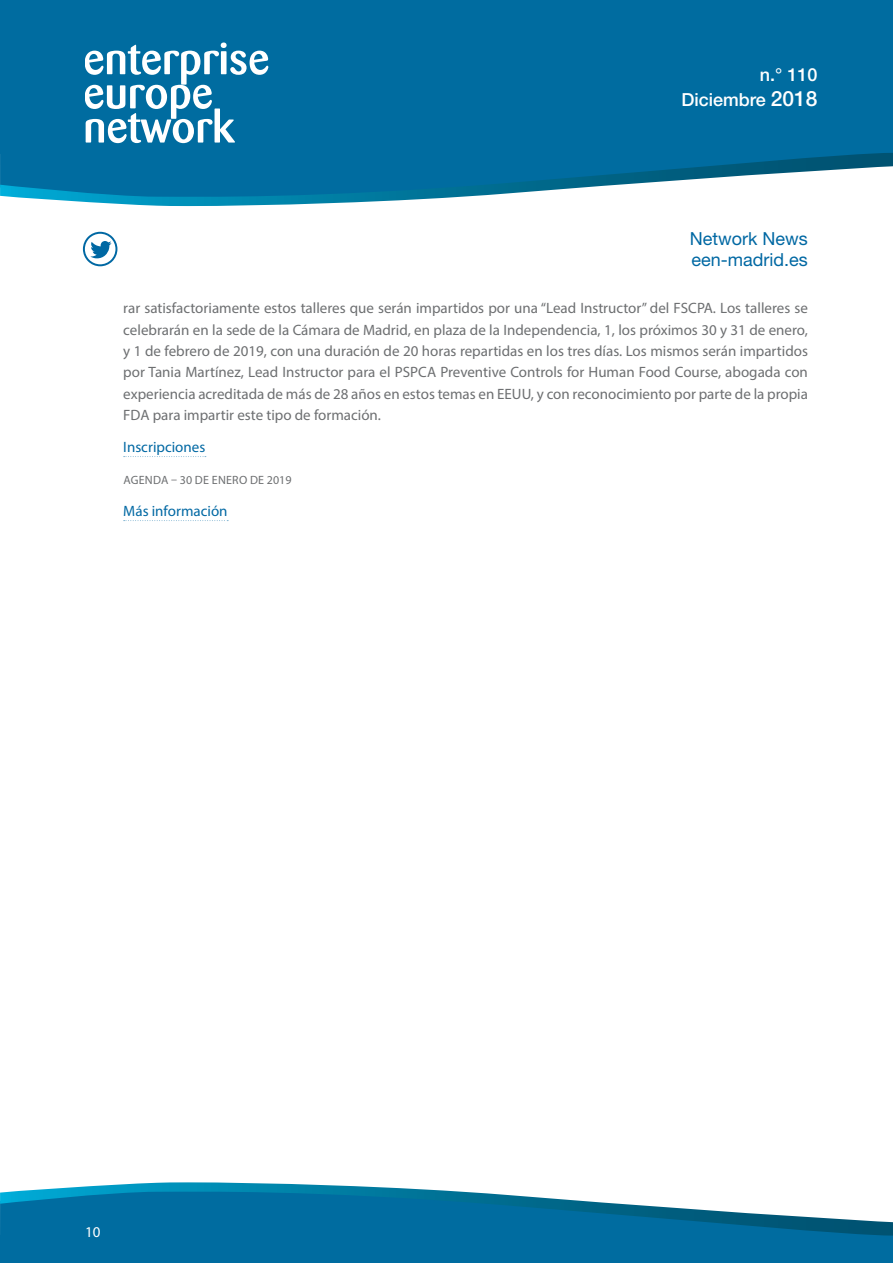
<style>
.page{position:relative;width:893px;height:1263px;background:#fff}
.page>*{position:absolute;margin:0;border:0;box-sizing:border-box;transform-origin:0 0}
.t1{font:18px/21.3px "Helvetica Neue LT Std";color:#0068a3}
.t2{font:500 18px/25.2px "Helvetica Neue LT Std";color:#fff;text-align:right}
.TEXTO{font:15px/21.3px "Myriad Pro";color:#6d6f71;text-align:justify}
.Mas_informacion{font:15px "Myriad Pro";color:#0068a3}
.t3{font:15px "Myriad Pro";color:#fff}
.Fuente{font:12px "Myriad Pro";letter-spacing:.02em;color:#6d6f71}
.s1{font-size:21px}
</style>
<div class="page">
<div style="left:0;top:0;width:893px;height:153px;background:#006ca0"></div>
<svg style="left:0;top:153px;width:893px;height:53px"></svg>
<svg style="left:85px;top:43px;width:183px;height:100px"></svg>
<div style="left:0;top:1235px;width:893px;height:28px;background:#006ca0"></div>
<svg style="left:0;top:1182px;width:893px;height:53px"></svg>
<svg style="left:82px;top:231px;width:36px;height:36px"></svg>
<svg style="left:124px;top:456px;width:82px;height:1px"></svg>
<svg style="left:124px;top:520px;width:104px;height:1px"></svg>
<p class="t2" style="left:681px;top:62px;width:138px">n.° 110<br>Diciembre <span class="s1">2018</span></p>
<p class="t1" style="left:690px;top:227px;width:119px">Network News een-madrid.es</p>
<p class="TEXTO" style="left:123px;top:297px;width:686px">rar satisfactoriamente estos talleres que serán impartidos por una “Lead Instructor” del FSCPA. Los talleres se celebrarán en la sede de la Cámara de Madrid, en plaza de la Independencia, 1, los próximos 30 y 31 de enero, y 1 de febrero de 2019, con una duración de 20 horas repartidas en los tres días. Los mismos serán impartidos por Tania Martínez, Lead Instructor para el PSPCA Preventive Controls for Human Food Course, abogada con experiencia acreditada de más de 28 años en estos temas en EEUU, y con reconocimiento por parte de la propia FDA para impartir este tipo de formación.</p>
<p class="Mas_informacion" style="left:123px;top:438px;width:83px">Inscripciones</p>
<p class="Fuente" style="left:123px;top:473px;width:170px">AGENDA – 30 DE ENERO DE 2019</p>
<p class="Mas_informacion" style="left:123px;top:502px;width:106px">Más información</p>
<p class="t3" style="left:85px;top:1222px;width:17px">10</p>
</div>
